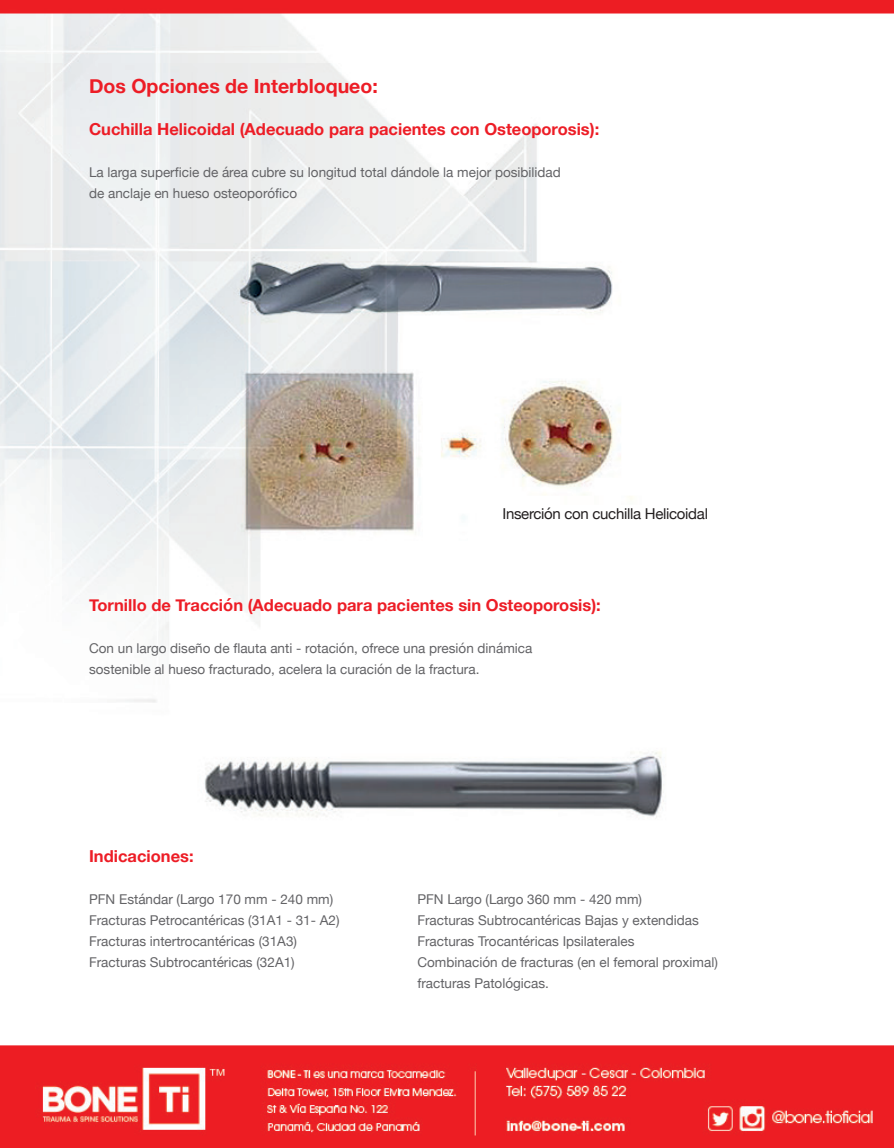
<style>
.page{position:relative;width:894px;height:1148px;background:#fff}
.page>*{position:absolute;margin:0;border:0;box-sizing:border-box;transform-origin:0 0}
.t1{font:700 19.5px "Helvetica Neue";color:#ed1d26}
.t2{font:700 16.5px "Helvetica Neue";color:#ed1d26}
.t3{font:15px "Helvetica Neue";letter-spacing:-.02em;color:#231f20}
.t4{font:13.5px/21px "Helvetica Neue";color:#636366}
</style>
<div class="page">
<img style="left:0;top:0;width:893px;height:1148px">
<h1 class="t1" style="left:89px;top:70px;width:290px">Dos Opciones de Interbloqueo:</h1>
<p class="t2" style="left:89px;top:116px;width:511px">Cuchilla Helicoidal (Adecuado para pacientes con Osteoporosis):</p>
<p class="t4" style="left:89px;top:162px;width:473px">La larga superficie de área cubre su longitud total dándole la mejor posibilidad de anclaje en hueso osteoporófico</p>
<p class="t3" style="left:502px;top:503px;width:207px">Inserción con cuchilla Helicoidal</p>
<p class="t2" style="left:89px;top:592px;width:513px">Tornillo de Tracción (Adecuado para pacientes sin Osteoporosis):</p>
<p class="t4" style="left:89px;top:638px;width:444px">Con un largo diseño de flauta anti - rotación, ofrece una presión dinámica sostenible al hueso fracturado, acelera la curación de la fractura.</p>
<p class="t2" style="left:89px;top:843px;width:106px">Indicaciones:</p>
<p class="t4" style="left:89px;top:889px;width:252px">PFN Estándar (Largo 170 mm - 240 mm)<br>Fracturas Petrocantéricas (31A1 - 31- A2)<br>Fracturas intertrocantéricas (31A3)<br>Fracturas Subtrocantéricas (32A1)</p>
<p class="t4" style="left:417px;top:889px;width:302px">PFN Largo (Largo 360 mm - 420 mm)<br>Fracturas Subtrocantéricas Bajas y extendidas Fracturas Trocantéricas Ipsilaterales Combinación de fracturas (en el femoral proximal) fracturas Patológicas.</p>
</div>
